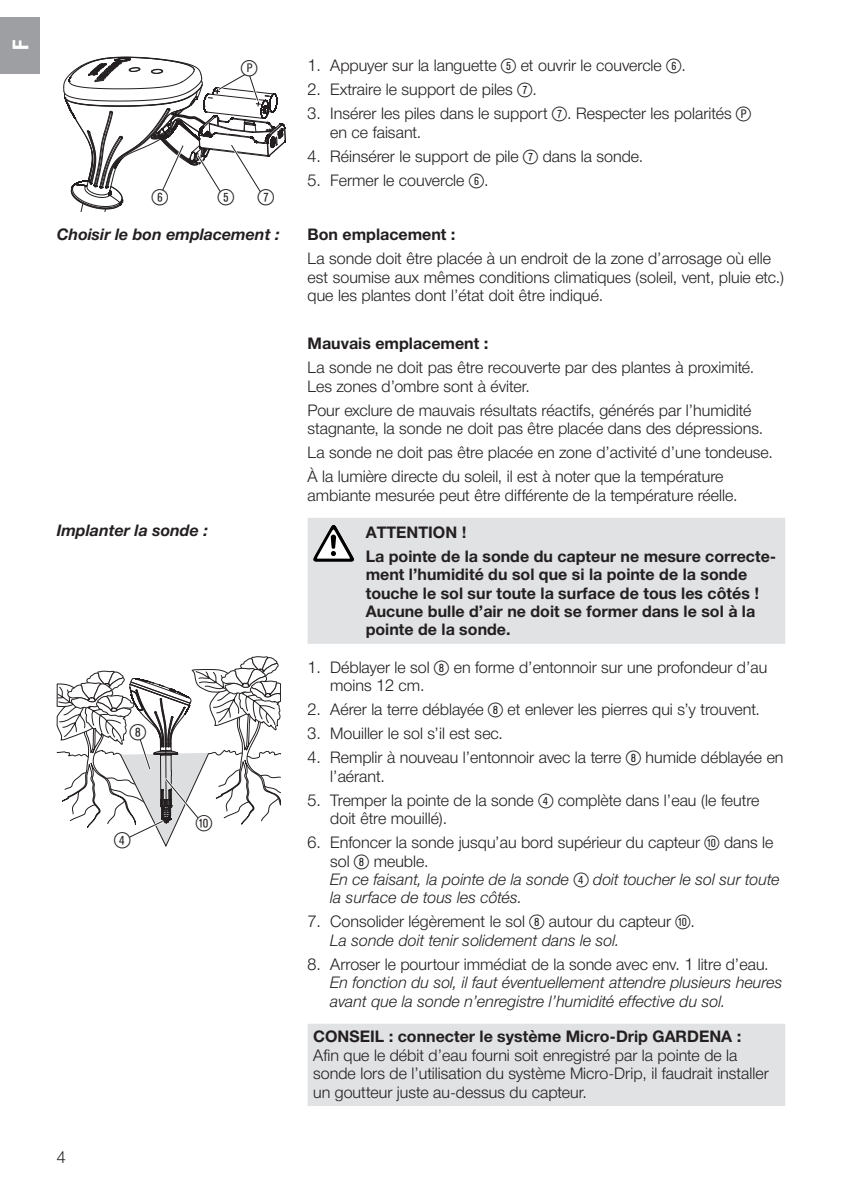
<style>
.page{position:relative;width:842px;height:1191px;background:#fff}
.page>*{position:absolute;margin:0;border:0;box-sizing:border-box;transform-origin:0 0}
.t1{font:22px "Ziffernim Kreisund Quadrat BQ";color:#231f20}
.t2{font:700 22px "Gardena Sans Cond";color:#fff}
.t3{font:16px/18.4px "Gardena Sans";color:#231f20}
.t4{font:700 16px/18.4px "Gardena Sans";color:#231f20}
.t5{font:italic 16px/18.4px "Gardena Sans";color:#231f20}
.t6{font:italic 700 16px "Gardena Sans";color:#231f20}
.s1{font-family:"Ziffernim Kreisund Quadrat BQ";font-size:20px}
.s2{font-family:"Gardena Sans Cond";font-weight:500;font-size:12px}
.s3{font-style:normal}
.s4{font-family:"Ziffernim Kreisund Quadrat BQ";font-style:normal;font-size:20px}
.s5{font-style:italic}
</style>
<div class="page">
<svg style="left:308px;top:518px;width:477px;height:588px"></svg>
<svg style="left:63px;top:57px;width:223px;height:155px"></svg>
<svg style="left:57px;top:656px;width:224px;height:191px"></svg>
<img style="left:315px;top:525px;width:18px;height:31px">
<div style="left:0;top:17px;width:40px;height:57px;background:#9d9fa2"></div>
<h1 class="t2" style="left:5px;top:50px;width:12px;rotate:-90deg">F</h1>
<h1 class="t1" style="left:241px;top:55px;width:18px">ß<sup>P</sup></h1>
<p class="t3" style="left:308px;top:56px;width:380px">1. Appuyer sur la languette <span class="s1">(5)</span> et ouvrir le couvercle <span class="s1">(6)</span>.</p>
<p class="t3" style="left:308px;top:80px;width:231px">2. Extraire le support de piles <span class="s1">(7)</span>.</p>
<p class="t3" style="left:330px;top:104px;width:422px;text-indent:-23px">3. Insérer les piles dans le support <span class="s1">(7)</span>. Respecter les polarités <span class="s1">ß</span><span class="s2">P </span>en ce faisant.</p>
<p class="t3" style="left:308px;top:146px;width:337px">4. Réinsérer le support de pile <span class="s1">(7)</span> dans la sonde.</p>
<p class="t3" style="left:308px;top:170px;width:182px">5. Fermer le couvercle <span class="s1">(6)</span>.</p>
<h1 class="t1" style="left:152px;top:184px;width:18px">6</h1>
<h1 class="t1" style="left:218px;top:184px;width:58px">5 7</h1>
<p class="t6" style="left:57px;top:222px;width:224px">Choisir le bon emplacement :</p>
<p class="t4" style="left:308px;top:224px;width:149px">Bon emplacement :</p>
<p class="t3" style="left:308px;top:249px;width:478px">La sonde doit être placée à un endroit de la zone d’arrosage où elle est soumise aux mêmes conditions climatiques (soleil, vent, pluie etc.) que les plantes dont l’état doit être indiqué.</p>
<p class="t4" style="left:308px;top:333px;width:182px">Mauvais emplacement :</p>
<p class="t3" style="left:308px;top:358px;width:448px">La sonde ne doit pas être recouverte par des plantes à proximité.<br>Les zones d’ombre sont à éviter.</p>
<p class="t3" style="left:308px;top:400px;width:457px">Pour exclure de mauvais résultats réactifs, générés par l’humidité stagnante, la sonde ne doit pas être placée dans des dépressions.</p>
<p class="t3" style="left:308px;top:440px;width:467px;line-height:24px">La sonde ne doit pas être placée en zone d’activité d’une tondeuse.<br>À la lumière directe du soleil, il est à noter que la température</p>
<p class="t3" style="left:308px;top:485px;width:431px">ambiante mesurée peut être différente de la température réelle.</p>
<p class="t6" style="left:57px;top:518px;width:153px">Implanter la sonde :</p>
<p class="t4" style="left:366px;top:519px;width:412px;line-height:24px">ATTENTION !<br>La pointe de la sonde du capteur ne mesure correcte-</p>
<p class="t4" style="left:366px;top:564px;width:395px">ment l’humidité du sol que si la pointe de la sonde touche le sol sur toute la surface de tous les côtés !<br>Aucune bulle d’air ne doit se former dans le sol à la pointe de la sonde.</p>
<p class="t3" style="left:330px;top:657px;width:439px;text-indent:-23px">1. Déblayer le sol <span class="s1">(8)</span> en forme d’entonnoir sur une profondeur d’au moins 12 cm.</p>
<p class="t3" style="left:308px;top:699px;width:454px">2. Aérer la terre déblayée <span class="s1">(8)</span> et enlever les pierres qui s’y trouvent.</p>
<p class="t3" style="left:308px;top:723px;width:197px">3. Mouiller le sol s’il est sec.</p>
<p class="t3" style="left:330px;top:747px;width:455px;text-indent:-23px">4. Remplir à nouveau l’entonnoir avec la terre <span class="s1">(8)</span> humide déblayée en l’aérant.</p>
<p class="t3" style="left:330px;top:790px;width:431px;text-indent:-23px">5. Tremper la pointe de la sonde <span class="s1">(4)</span> complète dans l’eau (le feutre doit être mouillé).</p>
<p class="t5" style="left:330px;top:832px;width:451px;text-indent:-23px"><span class="s3">6. Enfoncer la sonde jusqu’au bord supérieur du capteur</span> <span class="s4">(10)</span> <span class="s3">dans le sol</span> <span class="s4">(8)</span> <span class="s3">meuble.<br></span>En ce faisant, la pointe de la sonde <span class="s4">(4)</span> doit toucher le sol sur toute la surface de tous les côtés.</p>
<p class="t3" style="left:330px;top:912px;width:366px;text-indent:-23px">7. Consolider légèrement le sol <span class="s1">(8)</span> autour du capteur <span class="s1">(10)</span>.<br><span class="s5">La sonde doit tenir solidement dans le sol.</span></p>
<p class="t3" style="left:308px;top:954px;width:463px">8. Arroser le pourtour immédiat de la sonde avec env. 1 litre d’eau.</p>
<p class="t5" style="left:330px;top:972px;width:454px">En fonction du sol, il faut éventuellement attendre plusieurs heures avant que la sonde n’enregistre l’humidité effective du sol.</p>
<p class="t4" style="left:313px;top:1026px;width:429px">CONSEIL : connecter le système Micro-Drip GARDENA :</p>
<p class="t3" style="left:313px;top:1045px;width:457px">Afin que le débit d’eau fourni soit enregistré par la pointe de la sonde lors de l’utilisation du système Micro-Drip, il faudrait installer un goutteur juste au-dessus du capteur.</p>
<h1 class="t1" style="left:130px;top:719px;width:18px">8</h1>
<h1 class="t1" style="left:196px;top:810px;width:18px">0</h1>
<h1 class="t1" style="left:114px;top:827px;width:18px">4</h1>
<p class="t3" style="left:57px;top:1147px;width:10px">4</p>
</div>
